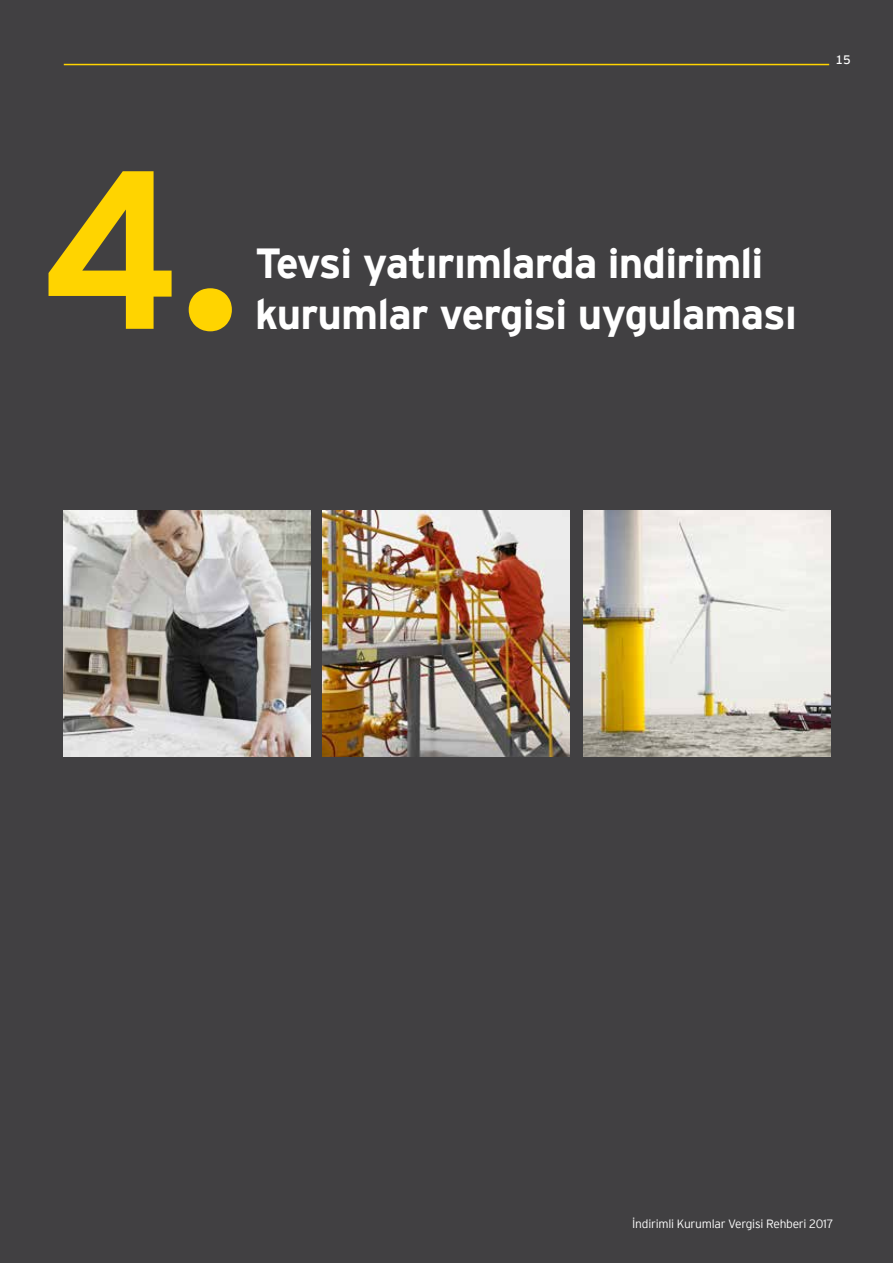
<style>
.page{position:relative;width:893px;height:1263px;background:#414042}
.page>*{position:absolute;margin:0;border:0;box-sizing:border-box;transform-origin:0 0}
.t1{font:700 225px "EY Interstate";color:#ffd400}
.t2{font:700 42px "EY Interstate";letter-spacing:-.02em;color:#fff}
.t3{font:12.3px "EY Interstate";color:#fff}
.t4{font:300 12px "EY Interstate";letter-spacing:-.02em;color:#fff}
</style>
<div class="page">
<img style="left:64px;top:510px;width:246px;height:247px">
<img style="left:323px;top:510px;width:246px;height:247px">
<img style="left:584px;top:510px;width:246px;height:247px">
<hr style="left:64px;top:64px;width:765px;height:1px;background:#ffd400">
<h1 class="t1" style="left:40px;top:87px;width:206px">4.</h1>
<p class="t2" style="left:255px;top:233px;width:510px">Tevsi yatırımlarda indirimli</p>
<p class="t2" style="left:255px;top:284px;width:543px">kurumlar vergisi uygulaması</p>
<p class="t3" style="left:836px;top:51px;width:17px">15</p>
<p class="t4" style="left:632px;top:1215px;width:203px">İndirimli Kurumlar Vergisi Rehberi 2017</p>
</div>
